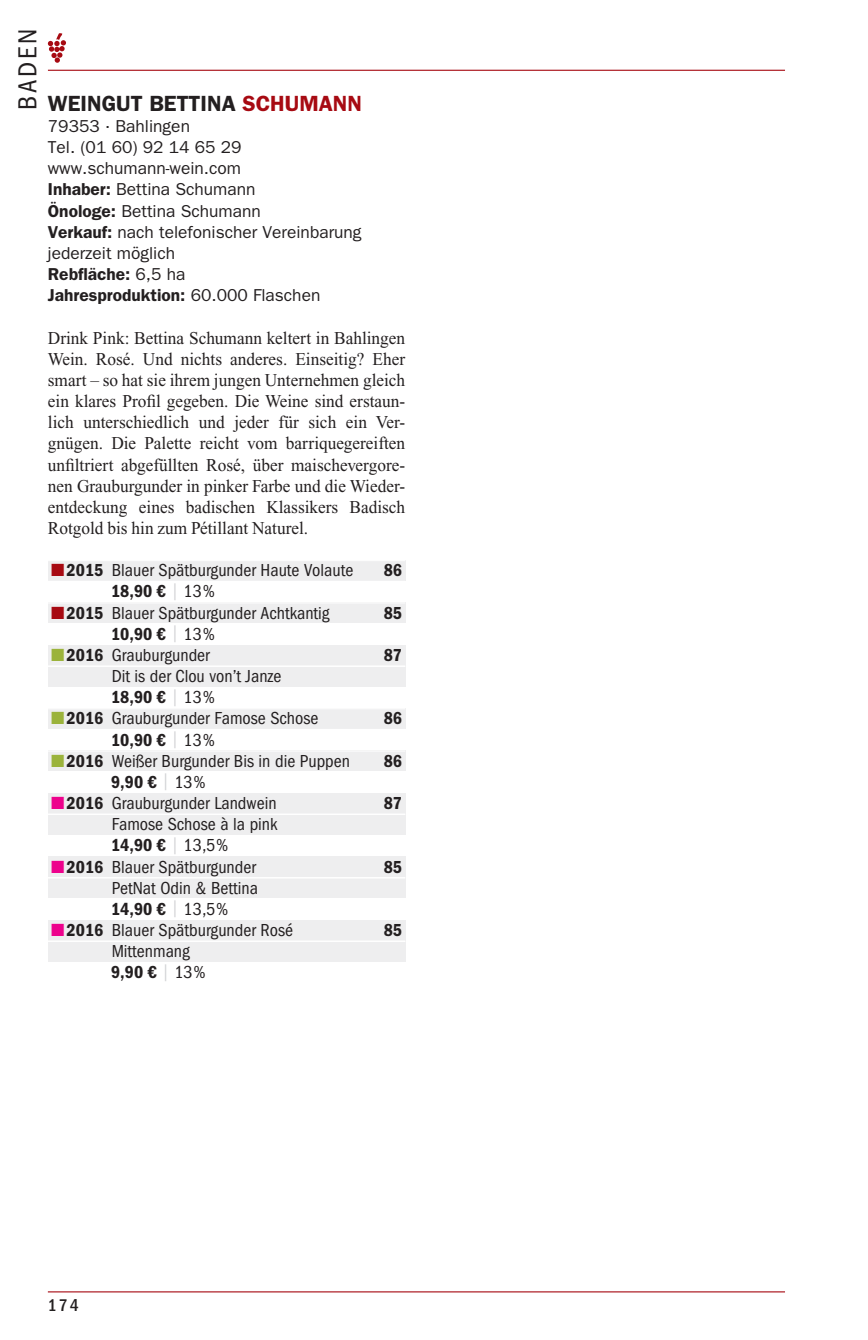
<style>
.page{position:relative;width:868px;height:1340px;background:#fff}
.page>*{position:absolute;margin:0;border:0;box-sizing:border-box;transform-origin:0 0}
.t1{font:condensed 27px "Franklin Gothic LT";color:#231f20}
._03_Weingut{font:600 22.05px "Franklin Gothic LT";color:#231f20}
._07_Lauftext_einzeln{font:18px/21.2px "Times New Roman PS Pro Grk";color:#231f20;text-align:justify;scale:.96 1}
.t2{font:condensed 18px "Franklin Gothic LT";color:#231f20}
._09_Preis{font:600 condensed 18px "Franklin Gothic LT";color:#231f20}
._08_Bewertung{font:600 condensed 18px "Franklin Gothic LT";color:#231f20}
.t3{font:500 condensed 17.55px "Franklin Gothic LT";color:#231f20}
._04_Adresse{font:17.32px "Franklin Gothic LT";color:#231f20}
._04_Verkauf{font:17.32px/21.2px "Franklin Gothic LT";color:#231f20}
._04_Jahresproduktion{font:600 17.32px "Franklin Gothic LT";color:#231f20}
._04_Inhaber{font:17.32px "Franklin Gothic LT";color:#231f20}
._04_Oenologe{font:17.32px "Franklin Gothic LT";color:#231f20}
._04_Rebflaeche{font:600 17.32px "Franklin Gothic LT";color:#231f20}
.s1{color:#a70a12}
.s2{font-weight:600}
.s3{font-weight:400}
.s4{font-weight:400;font-size:16.88px;color:#d1d2d4}
.s5{color:#9bb33b}
.s6{color:#ed028c}
</style>
<div class="page">
<hr style="left:48px;top:70px;width:736px;height:1px;background:#a70a12">
<div style="left:48px;top:560px;width:357px;height:21px;background:#eeeeef"></div>
<hr style="left:48px;top:560px;width:357px;height:1px;background:#fff">
<div style="left:48px;top:602px;width:357px;height:21px;background:#eeeeef"></div>
<hr style="left:48px;top:602px;width:357px;height:1px;background:#fff">
<div style="left:48px;top:645px;width:357px;height:41px;background:#eeeeef"></div>
<hr style="left:48px;top:665px;width:357px;height:1px;background:#fff">
<hr style="left:48px;top:666px;width:357px;height:1px;background:#fff">
<div style="left:48px;top:708px;width:357px;height:21px;background:#eeeeef"></div>
<hr style="left:48px;top:708px;width:357px;height:1px;background:#fff">
<div style="left:48px;top:750px;width:357px;height:21px;background:#eeeeef"></div>
<hr style="left:48px;top:750px;width:357px;height:1px;background:#fff">
<div style="left:48px;top:793px;width:357px;height:41px;background:#eeeeef"></div>
<hr style="left:48px;top:813px;width:357px;height:1px;background:#fff">
<hr style="left:48px;top:814px;width:357px;height:1px;background:#fff">
<div style="left:48px;top:856px;width:357px;height:42px;background:#eeeeef"></div>
<hr style="left:48px;top:877px;width:357px;height:1px;background:#fff">
<div style="left:48px;top:920px;width:357px;height:41px;background:#eeeeef"></div>
<hr style="left:48px;top:940px;width:357px;height:1px;background:#fff">
<hr style="left:48px;top:941px;width:357px;height:1px;background:#fff">
<svg style="left:48px;top:33px;width:18px;height:30px"></svg>
<hr style="left:48px;top:1291px;width:736px;height:1px;background:#a70a12">
<h1 class="t1" style="left:12px;top:110px;width:79px;rotate:-90deg">Baden</h1>
<p class="_03_Weingut" style="left:48px;top:90px;width:315px">WEINGUT BETTINA <span class="s1">SCHUMANN</span></p>
<p class="_04_Adresse" style="left:48px;top:116px;width:144px">79353 · Bahlingen</p>
<p class="_04_Adresse" style="left:48px;top:137px;width:195px">Tel. (01 60) 92 14 65 29</p>
<p class="_04_Adresse" style="left:48px;top:158px;width:195px">www.schumann-wein.com</p>
<p class="_04_Inhaber" style="left:48px;top:180px;width:209px"><span class="s2">Inhaber:</span> Bettina Schumann</p>
<p class="_04_Oenologe" style="left:48px;top:201px;width:214px"><span class="s2">Önologe:</span> Bettina Schumann</p>
<p class="_04_Verkauf" style="left:48px;top:221px;width:315px"><span class="s2">Verkauf:</span> nach telefonischer Vereinbarung jederzeit möglich</p>
<p class="_04_Rebflaeche" style="left:48px;top:264px;width:139px">Rebfläche: <span class="s3">6,5 ha</span></p>
<p class="_04_Jahresproduktion" style="left:48px;top:285px;width:274px">Jahresproduktion: <span class="s3">60.000 Flaschen</span></p>
<p class="_07_Lauftext_einzeln" style="left:48px;top:327px;width:374px">Drink Pink: Bettina Schumann keltert in Bahlingen Wein. Rosé. Und nichts anderes. Einseitig? Eher smart – so hat sie ihrem jungen Unternehmen gleich ein klares Profil gegeben. Die Weine sind erstaun&shy;lich unterschiedlich und jeder für sich ein Ver&shy;gnügen. Die Palette reicht vom barriquegereiften unfiltriert abgefüllten Rosé, über maischevergore&shy;nen Grauburgunder in pinker Farbe und die Wieder&shy;entdeckung eines badischen Klassikers Badisch Rotgold bis hin zum Pétillant Naturel.</p>
<p class="t2" style="left:51px;top:560px;width:304px"><span class="s1">■</span><span class="s2">2015</span> Blauer Spätburgunder Haute Volaute</p>
<p class="_08_Bewertung" style="left:383px;top:560px;width:20px">86</p>
<p class="_09_Preis" style="left:111px;top:581px;width:105px">18,90 € <span class="s4">|</span> <span class="s3">13%</span></p>
<p class="t2" style="left:51px;top:602px;width:280px"><span class="s1">■</span><span class="s2">2015</span> Blauer Spätburgunder Achtkantig</p>
<p class="_08_Bewertung" style="left:383px;top:602px;width:20px">85</p>
<p class="_09_Preis" style="left:111px;top:623px;width:105px">10,90 € <span class="s4">|</span> <span class="s3">13%</span></p>
<p class="t2" style="left:51px;top:645px;width:160px"><span class="s5">■</span><span class="s2">2016</span> Grauburgunder</p>
<p class="_08_Bewertung" style="left:383px;top:644px;width:20px">87</p>
<p class="t2" style="left:112px;top:666px;width:171px">Dit is der Clou von’t Janze</p>
<p class="_09_Preis" style="left:111px;top:687px;width:105px">18,90 € <span class="s4">|</span> <span class="s3">13%</span></p>
<p class="t2" style="left:51px;top:708px;width:269px"><span class="s5">■</span><span class="s2">2016</span> Grauburgunder Famose Schose</p>
<p class="_08_Bewertung" style="left:383px;top:708px;width:20px">86</p>
<p class="_09_Preis" style="left:111px;top:729px;width:105px">10,90 € <span class="s4">|</span> <span class="s3">13%</span></p>
<p class="t2" style="left:51px;top:750px;width:300px"><span class="s5">■</span><span class="s2">2016</span> Weißer Burgunder Bis in die Puppen</p>
<p class="_08_Bewertung" style="left:383px;top:750px;width:20px">86</p>
<p class="_09_Preis" style="left:111px;top:771px;width:96px">9,90 € <span class="s4">|</span> <span class="s3">13%</span></p>
<p class="t2" style="left:51px;top:793px;width:227px"><span class="s6">■</span><span class="s2">2016</span> Grauburgunder Landwein</p>
<p class="_08_Bewertung" style="left:383px;top:792px;width:20px">87</p>
<p class="t2" style="left:112px;top:814px;width:167px">Famose Schose à la pink</p>
<p class="_09_Preis" style="left:111px;top:835px;width:119px">14,90 € <span class="s4">|</span> <span class="s3">13,5%</span></p>
<p class="t2" style="left:51px;top:856px;width:206px"><span class="s6">■</span><span class="s2">2016</span> Blauer Spätburgunder</p>
<p class="_08_Bewertung" style="left:383px;top:856px;width:20px">85</p>
<p class="t2" style="left:112px;top:877px;width:148px">PetNat Odin &amp; Bettina</p>
<p class="_09_Preis" style="left:111px;top:898px;width:119px">14,90 € <span class="s4">|</span> <span class="s3">13,5%</span></p>
<p class="t2" style="left:51px;top:920px;width:243px"><span class="s6">■</span><span class="s2">2016</span> Blauer Spätburgunder Rosé</p>
<p class="_08_Bewertung" style="left:383px;top:919px;width:20px">85</p>
<p class="t2" style="left:112px;top:941px;width:80px">Mittenmang</p>
<p class="_09_Preis" style="left:111px;top:962px;width:96px">9,90 € <span class="s4">|</span> <span class="s3">13%</span></p>
<p class="t3" style="left:48px;top:1294px;width:32px">174</p>
</div>
